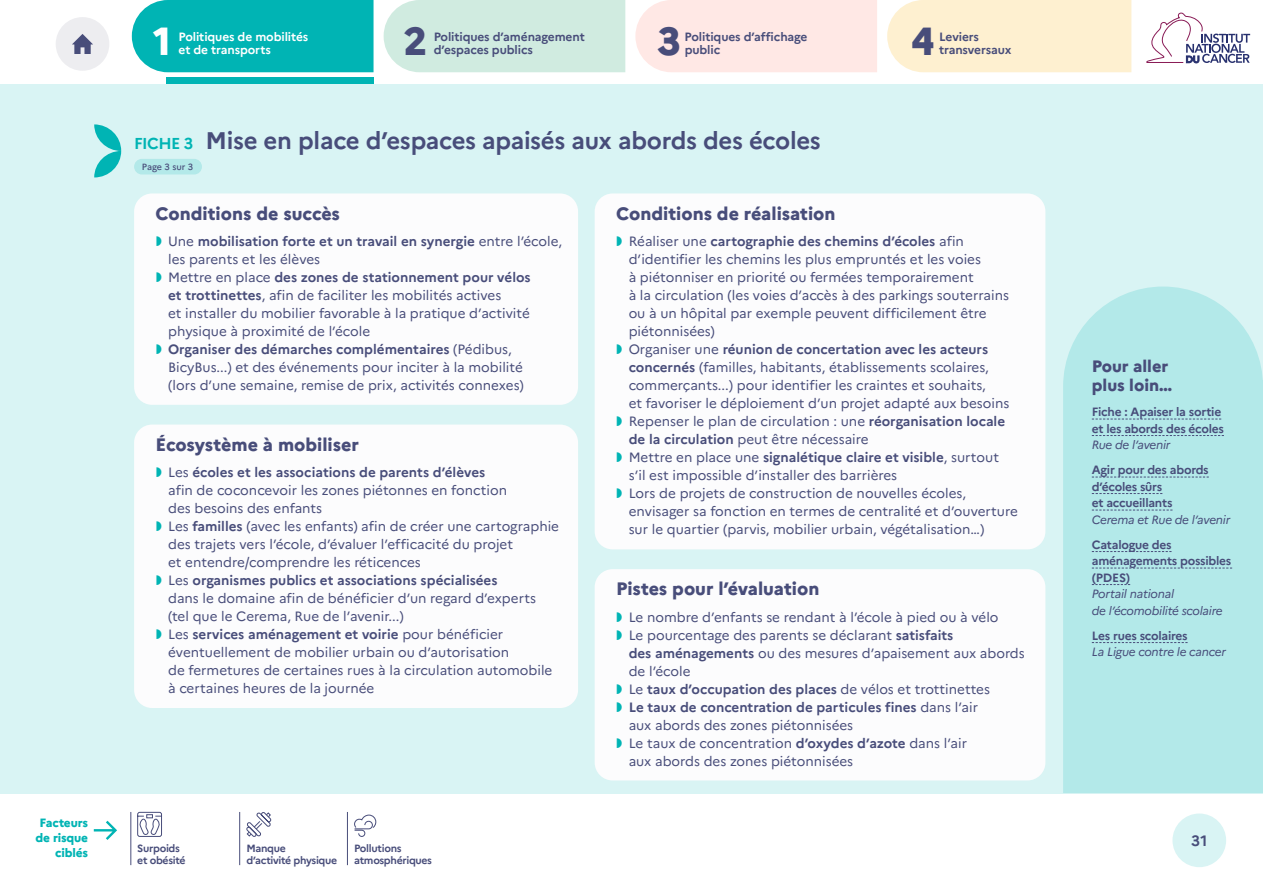
<style>
.page{position:relative;width:1263px;height:893px;background:#fff}
.page>*{position:absolute;margin:0;border:0;box-sizing:border-box;transform-origin:0 0}
.t1{font:800 39.15px "Marianne";color:#484d7a}
.t2{font:800 39.15px "Marianne";color:#fff}
.t3{font:700 24px "Marianne";letter-spacing:-.01em;color:#484d7a}
.t4{font:800 18px "Marianne";color:#484d7a}
.t5{font:800 16.5px/19.5px "Marianne";color:#484d7a}
.t6{font:700 15px "Marianne";color:#484d7a}
.t7{font:13.5px/18px "Marianne";color:#484d7a}
.t8{font:700 12px/16.5px "Marianne";letter-spacing:-.02em;color:#484d7a}
.t9{font:italic 12px/16.5px "Marianne";letter-spacing:-.02em;color:#484d7a}
.t10{font:700 12px "Marianne";letter-spacing:-.01em;color:#fff}
.t11{font:800 12px/15px "Marianne";letter-spacing:-.01em;color:#00b4b4;text-align:right}
.t12{font:700 10.5px/12px "Marianne";letter-spacing:-.03em;color:#484d7a}
.t13{font:500 9px "Marianne";color:#484d7a}
.s1{font-size:15.75px;color:#00b4b4}
.s2{font-weight:700}
</style>
<div class="page">
<div style="left:132px;top:0;width:241px;height:72px;background:#00b4b4"></div>
<div style="left:635px;top:0;width:242px;height:72px;background:#ffe8e5"></div>
<div style="left:887px;top:0;width:244px;height:72px;background:#fef0d0"></div>
<div style="left:384px;top:0;width:241px;height:72px;background:#d0ebe0"></div>
<div style="left:166px;top:78px;width:207px;height:6px;background:#00b4b4"></div>
<svg style="left:94px;top:821px;width:23px;height:19px"></svg>
<div style="left:1172px;top:813px;width:54px;height:54px;background:#d9f4f4;border-radius:50%"></div>
<div style="left:0;top:84px;width:1263px;height:709px;background:#d9f4f4"></div>
<div style="left:56px;top:17px;width:53px;height:54px;background:#ededf0;border-radius:50%"></div>
<svg style="left:72px;top:34px;width:21px;height:20px"></svg>
<hr style="left:130px;top:812px;width:1px;height:53px;background:#484d7a">
<svg style="left:1146px;top:13px;width:104px;height:50px"></svg>
<hr style="left:239px;top:812px;width:1px;height:53px;background:#484d7a">
<hr style="left:347px;top:812px;width:1px;height:53px;background:#484d7a">
<svg style="left:94px;top:124px;width:27px;height:53px"></svg>
<div style="left:134px;top:193px;width:444px;height:212px;background:#fcfcfd;border-radius:18px"></div>
<div style="left:595px;top:193px;width:450px;height:356px;background:#fcfcfd;border-radius:18px"></div>
<div style="left:134px;top:425px;width:444px;height:283px;background:#fcfcfd;border-radius:18px"></div>
<div style="left:595px;top:569px;width:450px;height:211px;background:#fcfcfd;border-radius:18px"></div>
<svg style="left:354px;top:814px;width:23px;height:23px"></svg>
<svg style="left:246px;top:812px;width:26px;height:25px"></svg>
<svg style="left:137px;top:812px;width:25px;height:25px"></svg>
<div style="left:134px;top:159px;width:68px;height:15px;background:#b3e9e9;border-radius:8px"></div>
<div style="left:1063px;top:287px;width:200px;height:506px;background:#b3e9e9"></div>
<svg style="left:1092px;top:419px;width:129px;height:1px"></svg>
<svg style="left:1092px;top:435px;width:132px;height:1px"></svg>
<svg style="left:1092px;top:477px;width:117px;height:1px"></svg>
<svg style="left:1092px;top:493px;width:70px;height:1px"></svg>
<svg style="left:1092px;top:510px;width:80px;height:1px"></svg>
<svg style="left:1092px;top:551px;width:79px;height:1px"></svg>
<svg style="left:1092px;top:568px;width:140px;height:1px"></svg>
<svg style="left:1092px;top:584px;width:38px;height:1px"></svg>
<svg style="left:1092px;top:642px;width:95px;height:1px"></svg>
<hr style="left:1259px;top:380px;width:4px;height:413px;background:#b3e9e9">
<p class="t11" style="left:35px;top:814px;width:54px">Facteurs de risque ciblés</p>
<h1 class="t2" style="left:153px;top:11px;width:20px">1</h1>
<h1 class="t1" style="left:404px;top:11px;width:25px">2</h1>
<h1 class="t1" style="left:658px;top:11px;width:25px">3</h1>
<h1 class="t1" style="left:911px;top:11px;width:25px">4</h1>
<p class="t10" style="left:179px;top:27px;width:131px">Politiques de mobilités</p>
<p class="t8" style="left:434px;top:27px;width:153px">Politiques d’aménagement</p>
<p class="t8" style="left:685px;top:27px;width:124px">Politiques d’affichage</p>
<p class="t8" style="left:939px;top:27px;width:41px">Leviers</p>
<p class="t8" style="left:434px;top:41px;width:101px">d’espaces publics</p>
<p class="t8" style="left:685px;top:41px;width:37px">public</p>
<p class="t10" style="left:179px;top:41px;width:94px">et de transports</p>
<p class="t8" style="left:939px;top:41px;width:74px">transversaux</p>
<h2 class="t3" style="left:134px;top:121px;width:688px"><span class="s1">FICHE 3</span> Mise en place d’espaces apaisés aux abords des écoles</h2>
<p class="t13" style="left:142px;top:160px;width:53px">Page 3 sur 3</p>
<h3 class="t4" style="left:156px;top:199px;width:186px">Conditions de succès</h3>
<p class="t7" style="left:168px;top:231px;width:396px">Une <span class="s2">mobilisation forte et un travail en synergie</span> entre l’école, les parents et les élèves<br>Mettre en place <span class="s2">des zones de stationnement pour vélos<br>et trottinettes</span>, afin de faciliter les mobilités actives<br>et installer du mobilier favorable à la pratique d’activité physique à proximité de l’école<br><span class="s2">Organiser des démarches complémentaires</span> (Pédibus, BicyBus...) et des événements pour inciter à la mobilité<br>(lors d’une semaine, remise de prix, activités connexes)</p>
<h3 class="t4" style="left:156px;top:430px;width:205px">Écosystème à mobiliser</h3>
<p class="t7" style="left:168px;top:462px;width:392px">Les <span class="s2">écoles et les associations de parents d’élèves<br></span>afin de coconcevoir les zones piétonnes en fonction<br>des besoins des enfants<br>Les <span class="s2">familles</span> (avec les enfants) afin de créer une cartographie des trajets vers l’école, d’évaluer l’efficacité du projet<br>et entendre/comprendre les réticences<br>Les <span class="s2">organismes publics et associations spécialisées<br></span>dans le domaine afin de bénéficier d’un regard d’experts (tel que le Cerema, Rue de l’avenir...)<br>Les <span class="s2">services aménagement et voirie</span> pour bénéficier éventuellement de mobilier urbain ou d’autorisation<br>de fermetures de certaines rues à la circulation automobile à certaines heures de la journée</p>
<p class="t12" style="left:137px;top:842px;width:50px">Surpoids et obésité</p>
<p class="t12" style="left:246px;top:842px;width:92px">Manque<br>d’activité physique</p>
<p class="t12" style="left:354px;top:842px;width:79px">Pollutions atmosphériques</p>
<h3 class="t4" style="left:616px;top:199px;width:221px">Conditions de réalisation</h3>
<p class="t7" style="left:629px;top:231px;width:391px">Réaliser une <span class="s2">cartographie des chemins d’écoles</span> afin d’identifier les chemins les plus empruntés et les voies<br>à piétonniser en priorité ou fermées temporairement<br>à la circulation (les voies d’accès à des parkings souterrains ou à un hôpital par exemple peuvent difficilement être piétonnisées)<br>Organiser une <span class="s2">réunion de concertation avec les acteurs concernés</span> (familles, habitants, établissements scolaires, commerçants...) pour identifier les craintes et souhaits,<br>et favoriser le déploiement d’un projet adapté aux besoins Repenser le plan de circulation : une <span class="s2">réorganisation locale de la circulation</span> peut être nécessaire<br>Mettre en place une <span class="s2">signalétique claire et visible</span>, surtout s’il est impossible d’installer des barrières<br>Lors de projets de construction de nouvelles écoles, envisager sa fonction en termes de centralité et d’ouverture sur le quartier (parvis, mobilier urbain, végétalisation…)</p>
<h3 class="t4" style="left:616px;top:575px;width:205px">Pistes pour l’évaluation</h3>
<p class="t7" style="left:629px;top:607px;width:398px">Le nombre d’enfants se rendant à l’école à pied ou à vélo<br>Le pourcentage des parents se déclarant <span class="s2">satisfaits<br>des aménagements</span> ou des mesures d’apaisement aux abords de l’école<br>Le <span class="s2">taux d’occupation des places</span> de vélos et trottinettes<br><span class="s2">Le taux de concentration de particules fines</span> dans l’air<br>aux abords des zones piétonnisées<br>Le taux de concentration <span class="s2">d’oxydes d’azote</span> dans l’air<br>aux abords des zones piétonnisées</p>
<p class="t5" style="left:1092px;top:355px;width:82px">Pour aller plus loin…</p>
<p class="t8" style="left:1092px;top:403px;width:134px">Fiche : Apaiser la sortie et les abords des écoles</p>
<p class="t9" style="left:1092px;top:435px;width:80px">Rue de l’avenir</p>
<p class="t8" style="left:1092px;top:461px;width:118px">Agir pour des abords d’écoles sûrs<br>et accueillants</p>
<p class="t9" style="left:1092px;top:510px;width:140px">Cerema et Rue de l’avenir</p>
<p class="t8" style="left:1092px;top:535px;width:141px">Catalogue des aménagements possibles (PDES)</p>
<p class="t9" style="left:1092px;top:584px;width:132px">Portail national<br>de l’écomobilité scolaire</p>
<p class="t8" style="left:1092px;top:626px;width:97px">Les rues scolaires</p>
<p class="t9" style="left:1092px;top:642px;width:136px">La Ligue contre le cancer</p>
<p class="t6" style="left:1191px;top:829px;width:18px">31</p>
</div>
